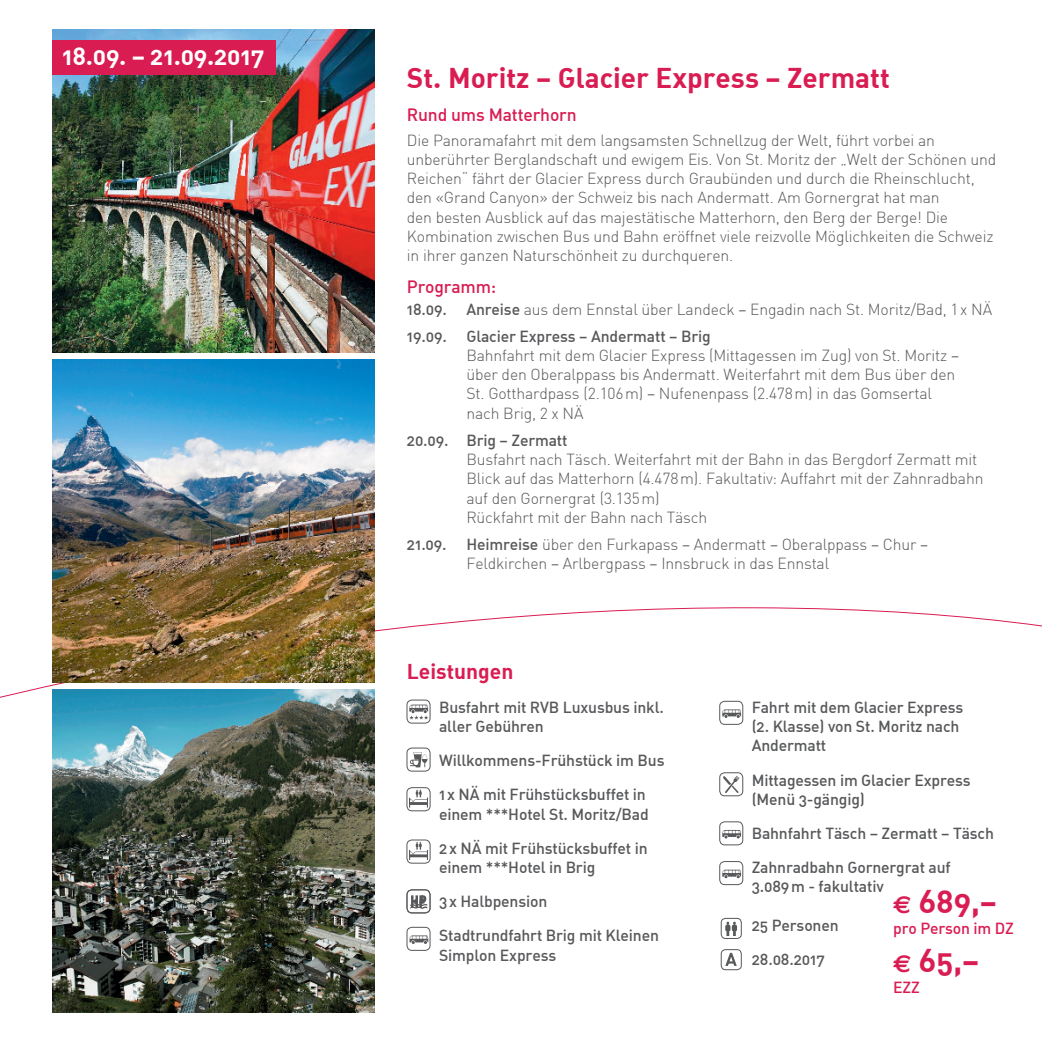
<style>
.page{position:relative;width:1042px;height:1042px;background:#fff}
.page>*{position:absolute;margin:0;border:0;box-sizing:border-box;transform-origin:0 0}
.t1{font:31.5px "DIN Bold Alternate";color:#d91c52}
.t2{font:28px "DIN Bold Alternate";color:#d91c52}
.t3{font:24.5px "DIN Bold Alternate";letter-spacing:-.01em;color:#fff}
.t4{font:21px "DIN Bold Alternate";color:#d91c52}
.t5{font:17.5px "DIN Medium Alternate";letter-spacing:-.01em;color:#d91c52}
.t6{font:15.75px/19.2px "DIN";letter-spacing:-.01em;color:#57585a}
.t7{font:15.75px/34.1px "DIN Medium Alternate";letter-spacing:-.01em;color:#57585a}
.t8{font:15.75px "DIN Medium Alternate";letter-spacing:-.01em;color:#d91c52}
.s1{font-family:"DIN Medium Alternate"}
.s2{font-family:"Euro Sans";font-weight:700;font-size:24.5px}
</style>
<div class="page">
<svg style="left:0;top:607px;width:1042px;height:100px"></svg>
<img style="left:52px;top:30px;width:323px;height:322px">
<img style="left:52px;top:690px;width:323px;height:322px">
<img style="left:52px;top:360px;width:323px;height:322px">
<div style="left:52px;top:40px;width:223px;height:34px;background:#d91c52"></div>
<div style="left:406px;top:699px;width:24px;height:24px;border:1px solid #57585a;border-radius:5px"></div>
<svg style="left:409px;top:704px;width:19px;height:15px"></svg>
<div style="left:406px;top:927px;width:24px;height:24px;border:1px solid #57585a;border-radius:5px"></div>
<svg style="left:409px;top:935px;width:19px;height:9px"></svg>
<div style="left:719px;top:701px;width:24px;height:24px;border:1px solid #57585a;border-radius:5px"></div>
<svg style="left:722px;top:709px;width:19px;height:9px"></svg>
<div style="left:719px;top:821px;width:24px;height:24px;border:1px solid #57585a;border-radius:5px"></div>
<svg style="left:722px;top:830px;width:19px;height:8px"></svg>
<div style="left:719px;top:861px;width:24px;height:24px;border:1px solid #57585a;border-radius:5px"></div>
<svg style="left:722px;top:869px;width:19px;height:9px"></svg>
<svg style="left:410px;top:752px;width:17px;height:15px"></svg>
<div style="left:406px;top:747px;width:24px;height:24px;border:1px solid #57585a;border-radius:5px"></div>
<div style="left:406px;top:787px;width:24px;height:24px;border:1px solid #57585a;border-radius:5px"></div>
<svg style="left:409px;top:790px;width:19px;height:17px"></svg>
<div style="left:406px;top:839px;width:24px;height:24px;border:1px solid #57585a;border-radius:5px"></div>
<svg style="left:409px;top:842px;width:19px;height:18px"></svg>
<div style="left:407px;top:889px;width:23px;height:24px;border:1px solid #57585a;border-radius:5px"></div>
<div style="left:721px;top:918px;width:20px;height:21px;border:1px solid #57585a;border-radius:4px"></div>
<svg style="left:725px;top:921px;width:12px;height:15px"></svg>
<div style="left:721px;top:949px;width:20px;height:21px;border:1px solid #57585a;border-radius:4px"></div>
<svg style="left:725px;top:953px;width:12px;height:13px"></svg>
<div style="left:719px;top:772px;width:24px;height:24px;border:1px solid #57585a;border-radius:5px"></div>
<svg style="left:723px;top:776px;width:16px;height:17px"></svg>
<svg style="left:410px;top:895px;width:17px;height:14px"></svg>
<div style="left:406px;top:889px;width:24px;height:24px;border:1px solid #57585a;border-radius:5px"></div>
<h3 class="t3" style="left:62px;top:45px;width:204px">18.09. – 21.09.2017</h3>
<h2 class="t2" style="left:407px;top:65px;width:484px">St. Moritz – Glacier Express – Zermatt</h2>
<p class="t5" style="left:407px;top:107px;width:171px">Rund ums Matterhorn</p>
<p class="t6" style="left:407px;top:131px;width:591px">Die Panoramafahrt mit dem langsamsten Schnellzug der Welt, führt vorbei an unberührter Berglandschaft und ewigem Eis. Von St. Moritz der „Welt der Schönen und Reichen“ fährt der Glacier Express durch Graubünden und durch die Rheinschlucht, den «Grand Canyon» der Schweiz bis nach Andermatt. Am Gornergrat hat man<br>den besten Ausblick auf das majestätische Matterhorn, den Berg der Berge! Die Kombination zwischen Bus und Bahn eröffnet viele reizvolle Möglichkeiten die Schweiz in ihrer ganzen Naturschönheit zu durchqueren.</p>
<p class="t5" style="left:407px;top:279px;width:91px">Programm:</p>
<p class="t6" style="left:407px;top:300px;width:587px"><span class="s1">18.09. Anreise</span> aus dem Ennstal über Landeck – Engadin nach St. Moritz/Bad, 1 x NÄ</p>
<p class="t7" style="left:407px;top:320px;width:305px">19.09. Glacier Express – Andermatt – Brig</p>
<p class="t6" style="left:466px;top:347px;width:494px">Bahnfahrt mit dem Glacier Express (Mittagessen im Zug) von St. Moritz – über den Oberalppass bis Andermatt. Weiterfahrt mit dem Bus über den St. Gotthardpass (2.106 m) – Nufenenpass (2.478 m) in das Gomsertal nach Brig, 2 x NÄ</p>
<p class="t7" style="left:407px;top:424px;width:162px">20.09. Brig – Zermatt</p>
<p class="t6" style="left:466px;top:451px;width:518px">Busfahrt nach Täsch. Weiterfahrt mit der Bahn in das Bergdorf Zermatt mit Blick auf das Matterhorn (4.478 m). Fakultativ: Auffahrt mit der Zahnradbahn auf den Gornergrat (3.135 m)<br>Rückfahrt mit der Bahn nach Täsch</p>
<p class="t7" style="left:407px;top:528px;width:41px">21.09.</p>
<p class="t6" style="left:466px;top:536px;width:463px"><span class="s1">Heimreise</span> über den Furkapass – Andermatt – Oberalppass – Chur –<br>Feldkirchen – Arlbergpass – Innsbruck in das Ennstal</p>
<h3 class="t4" style="left:407px;top:662px;width:108px">Leistungen</h3>
<p class="t7" style="left:439px;top:698px;width:226px;line-height:19.2px">Busfahrt mit RVB Luxusbus inkl. aller Gebühren</p>
<p class="t7" style="left:439px;top:744px;width:227px">Willkommens-Frühstück im Bus<br>1 x NÄ mit Frühstücksbuffet in</p>
<p class="t7" style="left:439px;top:798px;width:211px">einem ***Hotel St. Moritz/Bad<br>2 x NÄ mit Frühstücksbuffet in</p>
<p class="t7" style="left:439px;top:851px;width:221px">einem ***Hotel in Brig<br>3 x Halbpension<br>Stadtrundfahrt Brig mit Kleinen</p>
<p class="t7" style="left:439px;top:939px;width:119px">Simplon Express</p>
<p class="t7" style="left:752px;top:698px;width:213px;line-height:19.2px">Fahrt mit dem Glacier Express (2. Klasse) von St. Moritz nach<br>Andermatt</p>
<p class="t7" style="left:752px;top:771px;width:220px;line-height:19.2px">Mittagessen im Glacier Express (Menü 3-gängig)</p>
<p class="t7" style="left:752px;top:817px;width:244px">Bahnfahrt Täsch – Zermatt – Täsch<br>Zahnradbahn Gornergrat auf</p>
<p class="t7" style="left:752px;top:870px;width:134px">3.089 m - fakultativ</p>
<p class="t7" style="left:752px;top:909px;width:88px">25 Personen<br>28.08.2017</p>
<h1 class="t1" style="left:893px;top:887px;width:105px"><span class="s2">€</span> 689,–</h1>
<p class="t8" style="left:893px;top:921px;width:122px">pro Person im DZ</p>
<h1 class="t1" style="left:893px;top:946px;width:88px"><span class="s2">€</span> 65,–</h1>
<p class="t8" style="left:893px;top:980px;width:28px">EZZ</p>
</div>
